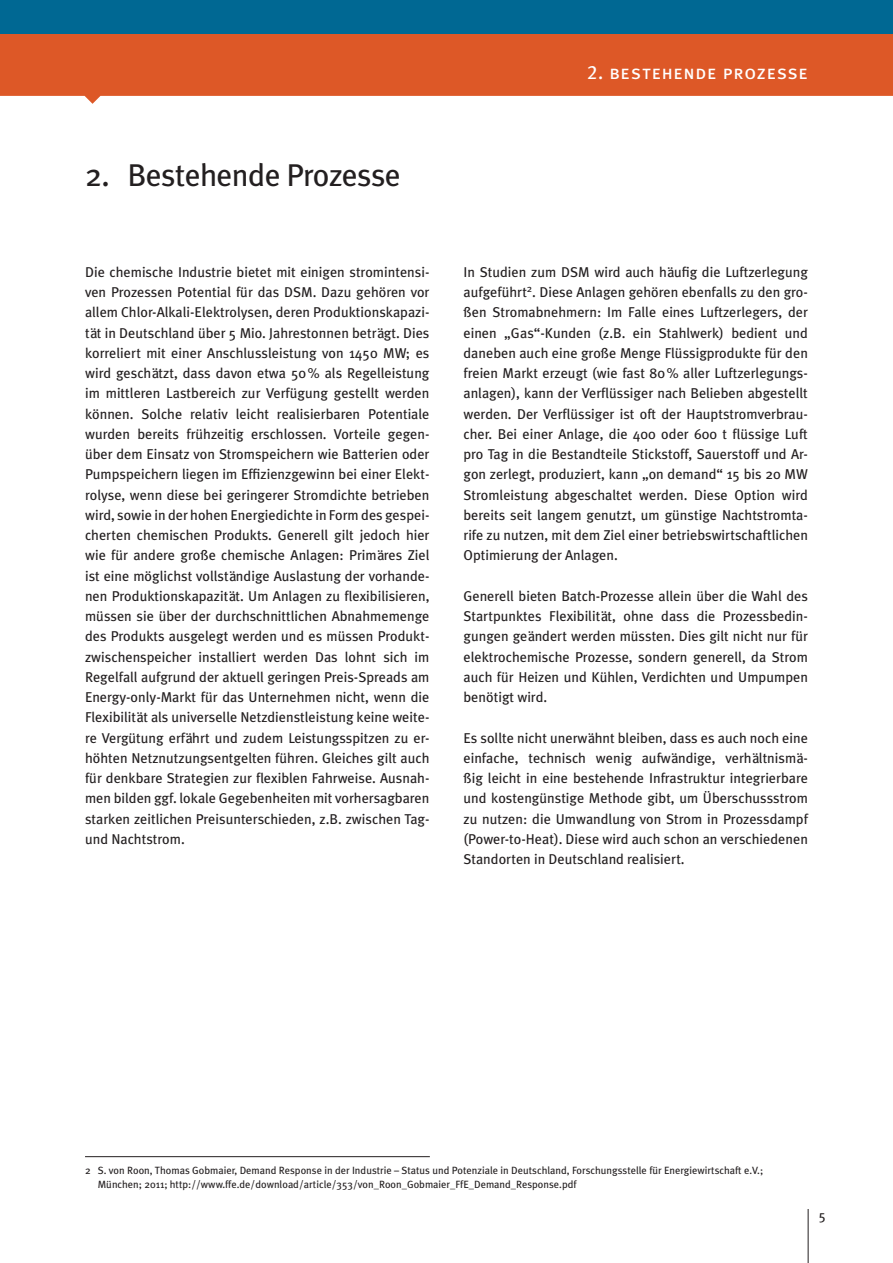
<style>
.page{position:relative;width:893px;height:1263px;background:#fff}
.page>*{position:absolute;margin:0;border:0;box-sizing:border-box;transform-origin:0 0}
.t1{font:31.5px "Meta Plus";letter-spacing:-.02em;color:#231f20}
.t2{font:19.5px "Meta Plus Book Caps";letter-spacing:.035em;color:#fff}
.t3{font:14.25px/20.2px "Meta Plus";color:#231f20;text-align:justify}
.t4{font:13.5px "Meta Plus";color:#231f20}
.t5{font:10.5px/13.5px "Meta Plus";color:#231f20}
</style>
<div class="page">
<svg style="left:0;top:34px;width:893px;height:70px;background:#e06b3f"></svg>
<div style="left:0;top:0;width:893px;height:34px;background:#006893"></div>
<hr style="left:808px;top:1209px;width:1px;height:54px;background:#231f20">
<hr style="left:85px;top:1156px;width:345px;height:1px;background:#231f20">
<h1 class="t1" style="left:85px;top:157px;width:317px">2. Bestehende Prozesse</h1>
<h2 class="t2" style="left:587px;top:61px;width:222px">2. bestehende prozesse</h2>
<p class="t3" style="left:85px;top:262px;width:346px">Die chemische Industrie bietet mit einigen stromintensi&shy;ven Prozessen Potential für das DSM. Dazu gehören vor allem Chlor-Alkali-Elektrolysen, deren Produktionskapazi&shy;tät in Deutschland über 5 Mio. Jahrestonnen beträgt. Dies korreliert mit einer Anschlussleistung von 1450 MW; es wird geschätzt, dass davon etwa 50% als Regelleistung im mittleren Lastbereich zur Verfügung gestellt werden können. Solche relativ leicht realisierbaren Potentiale wurden bereits frühzeitig erschlossen. Vorteile gegen&shy;über dem Einsatz von Stromspeichern wie Batterien oder Pumpspeichern liegen im Effizienzgewinn bei einer Elekt&shy;rolyse, wenn diese bei geringerer Stromdichte betrieben wird, sowie in der hohen Energiedichte in Form des gespei&shy;cherten chemischen Produkts. Generell gilt jedoch hier wie für andere große chemische Anlagen: Primäres Ziel ist eine möglichst vollständige Auslastung der vorhande&shy;nen Produktionskapazität. Um Anlagen zu flexibilisieren, müssen sie über der durchschnittlichen Abnahmemenge des Produkts ausgelegt werden und es müssen Produkt&shy;zwischenspeicher installiert werden Das lohnt sich im Regelfall aufgrund der aktuell geringen Preis-Spreads am Energy-only-Markt für das Unternehmen nicht, wenn die Flexibilität als universelle Netzdienstleistung keine weite&shy;re Vergütung erfährt und zudem Leistungsspitzen zu er&shy;höhten Netznutzungsentgelten führen. Gleiches gilt auch für denkbare Strategien zur flexiblen Fahrweise. Ausnah&shy;men bilden ggf. lokale Gegebenheiten mit vorhersagbaren starken zeitlichen Preisunterschieden, z.B. zwischen Tag&shy;und Nachtstrom.</p>
<p class="t3" style="left:463px;top:262px;width:346px">In Studien zum DSM wird auch häufig die Luftzerlegung aufgeführt<sup>2</sup>. Diese Anlagen gehören ebenfalls zu den gro&shy;ßen Stromabnehmern: Im Falle eines Luftzerlegers, der einen „Gas“-Kunden (z.B. ein Stahlwerk) bedient und daneben auch eine große Menge Flüssigprodukte für den freien Markt erzeugt (wie fast 80% aller Luftzerlegungs&shy;anlagen), kann der Verflüssiger nach Belieben abgestellt werden. Der Verflüssiger ist oft der Hauptstromverbrau&shy;cher. Bei einer Anlage, die 400 oder 600 t flüssige Luft pro Tag in die Bestandteile Stickstoff, Sauerstoff und Ar&shy;gon zerlegt, produziert, kann „on demand“ 15 bis 20 MW Stromleistung abgeschaltet werden. Diese Option wird bereits seit langem genutzt, um günstige Nachtstromta&shy;rife zu nutzen, mit dem Ziel einer betriebswirtschaftlichen Optimierung der Anlagen.</p>
<p class="t3" style="left:463px;top:586px;width:346px">Generell bieten Batch-Prozesse allein über die Wahl des Startpunktes Flexibilität, ohne dass die Prozessbedin&shy;gungen geändert werden müssten. Dies gilt nicht nur für elektrochemische Prozesse, sondern generell, da Strom auch für Heizen und Kühlen, Verdichten und Umpumpen benötigt wird.</p>
<p class="t3" style="left:463px;top:727px;width:346px">Es sollte nicht unerwähnt bleiben, dass es auch noch eine einfache, technisch wenig aufwändige, verhältnismä&shy;ßig leicht in eine bestehende Infrastruktur integrierbare und kostengünstige Methode gibt, um Überschussstrom zu nutzen: die Umwandlung von Strom in Prozessdampf (Power-to-Heat). Diese wird auch schon an verschiedenen Standorten in Deutschland realisiert.</p>
<p class="t5" style="left:98px;top:1164px;width:667px;text-indent:-13px">2 S. von Roon, Thomas Gobmaier, Demand Response in der Industrie – Status und Potenziale in Deutschland, Forschungsstelle für Energiewirtschaft e.V.;<br>München; 2011; http://www.ffe.de/download/article/353/von_Roon_Gobmaier_FfE_Demand_Response.pdf</p>
<p class="t4" style="left:819px;top:1207px;width:9px">5</p>
</div>
